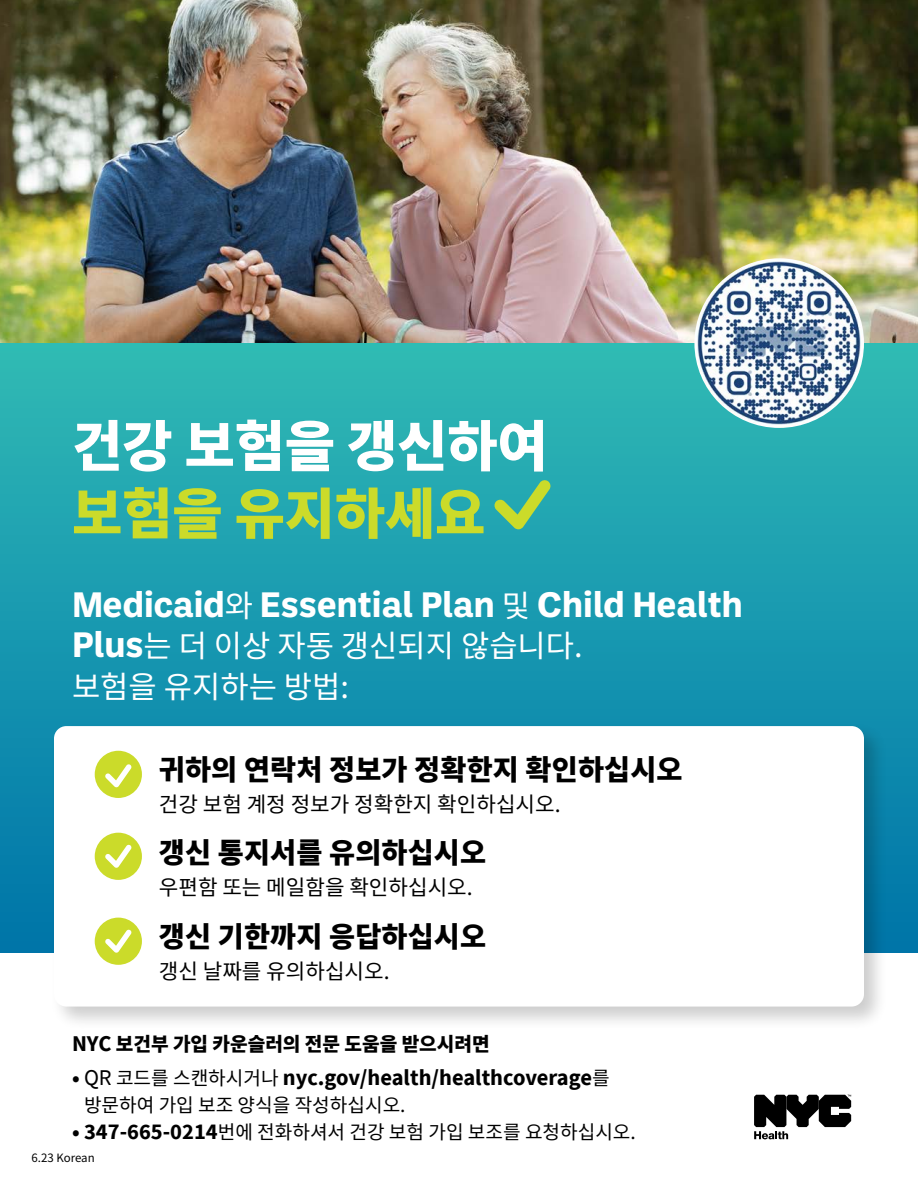
<style>
.page{position:relative;width:918px;height:1188px;background:#fff}
.page>*{position:absolute;margin:0;border:0;box-sizing:border-box;transform-origin:0 0}
.t1{font:900 54.75px/67.5px "Noto Sans CJ Kkr";letter-spacing:-.005em;color:#fff}
.t2{font:700 36.15px "Ballinger";color:#fff}
.t3{font:30.75px/40.5px "Noto Sans CJ Kkr";color:#fff}
.t4{font:900 28.35px "Noto Sans CJ Kkr";letter-spacing:.005em;color:#000}
.t5{font:700 22.5px "Source Sans Pro";color:#000}
.t6{font:21.3px "Noto Sans CJ Kkr";color:#000}
.t7{font:19.2px "Noto Sans CJ Kkr";color:#000}
.t8{font:900 19.2px "Noto Sans CJ Kkr";color:#000}
.t9{font:11.55px "Noto Sans CJ Kkr";letter-spacing:-.005em;color:#000}
.s1{color:#cbdb2a}
.s2{font-family:"Noto Sans CJ Kkr";font-weight:400;font-size:30.75px}
.s3{font-family:"Ballinger";font-weight:700;font-size:36.15px}
.s4{font-family:"Source Sans Pro";font-weight:700;font-size:22.5px}
.s5{font-family:"Noto Sans CJ Kkr";font-weight:900;font-size:19.2px}
.s6{font-weight:400}
.s7{font-family:"Noto Sans CJ Kkr";font-weight:400;font-size:19.2px}
.s8{font-weight:900}
</style>
<div class="page">
<img style="left:0;top:0;width:918px;height:343px">
<div style="left:0;top:343px;width:918px;height:610px;background:linear-gradient(to bottom,#30bab5,#0073a9)"></div>
<svg style="left:494px;top:479px;width:57px;height:50px"></svg>
<div style="left:50px;top:722px;width:838px;height:309px;background:#000;opacity:.2"></div>
<div style="left:54px;top:726px;width:810px;height:281px;background:#fff;border-radius:12px"></div>
<div style="left:95px;top:751px;width:47px;height:47px;background:#cbdb2a;border-radius:50%"></div>
<svg style="left:105px;top:764px;width:27px;height:23px"></svg>
<div style="left:95px;top:833px;width:47px;height:47px;background:#cbdb2a;border-radius:50%"></div>
<svg style="left:105px;top:844px;width:27px;height:24px"></svg>
<div style="left:95px;top:918px;width:47px;height:47px;background:#cbdb2a;border-radius:50%"></div>
<svg style="left:105px;top:929px;width:27px;height:24px"></svg>
<img style="left:694px;top:258px;width:170px;height:170px;border-radius:85px">
<svg style="left:754px;top:1095px;width:97px;height:44px"></svg>
<p class="t1" style="left:72px;top:414px;width:477px">건강 보험을 갱신하여 <span class="s1">보험을 유지하세요</span></p>
<p class="t2" style="left:72px;top:579px;width:672px">Medicaid<span class="s2">와</span> Essential Plan <span class="s2">및</span> Child Health</p>
<p class="t3" style="left:72px;top:626px;width:512px"><span class="s3">Plus</span>는 더 이상 자동 갱신되지 않습니다. 보험을 유지하는 방법:</p>
<p class="t4" style="left:159px;top:753px;width:525px">귀하의 연락처 정보가 정확한지 확인하십시오</p>
<p class="t6" style="left:159px;top:792px;width:403px">건강 보험 계정 정보가 정확한지 확인하십시오.</p>
<p class="t4" style="left:159px;top:837px;width:329px">갱신 통지서를 유의하십시오</p>
<p class="t6" style="left:159px;top:876px;width:315px">우편함 또는 메일함을 확인하십시오.</p>
<p class="t4" style="left:159px;top:921px;width:329px">갱신 기한까지 응답하십시오</p>
<p class="t6" style="left:159px;top:959px;width:232px">갱신 날짜를 유의하십시오.</p>
<p class="t8" style="left:72px;top:1033px;width:419px"><span class="s4">NYC</span> 보건부 가입 카운슬러의 전문 도움을 받으시려면</p>
<p class="t5" style="left:72px;top:1062px;width:539px"><span class="s5">•</span> <span class="s6">QR</span> <span class="s7">코드를 스캔하시거나</span> nyc.gov/health/healthcoverage<span class="s7">를</span></p>
<p class="t7" style="left:84px;top:1094px;width:323px">방문하여 가입 보조 양식을 작성하십시오.</p>
<p class="t7" style="left:72px;top:1121px;width:565px"><span class="s8">•</span> <span class="s4">347-665-0214</span>번에 전화하셔서 건강 보험 가입 보조를 요청하십시오.</p>
<p class="t9" style="left:32px;top:1151px;width:65px">6.23 Korean</p>
</div>
